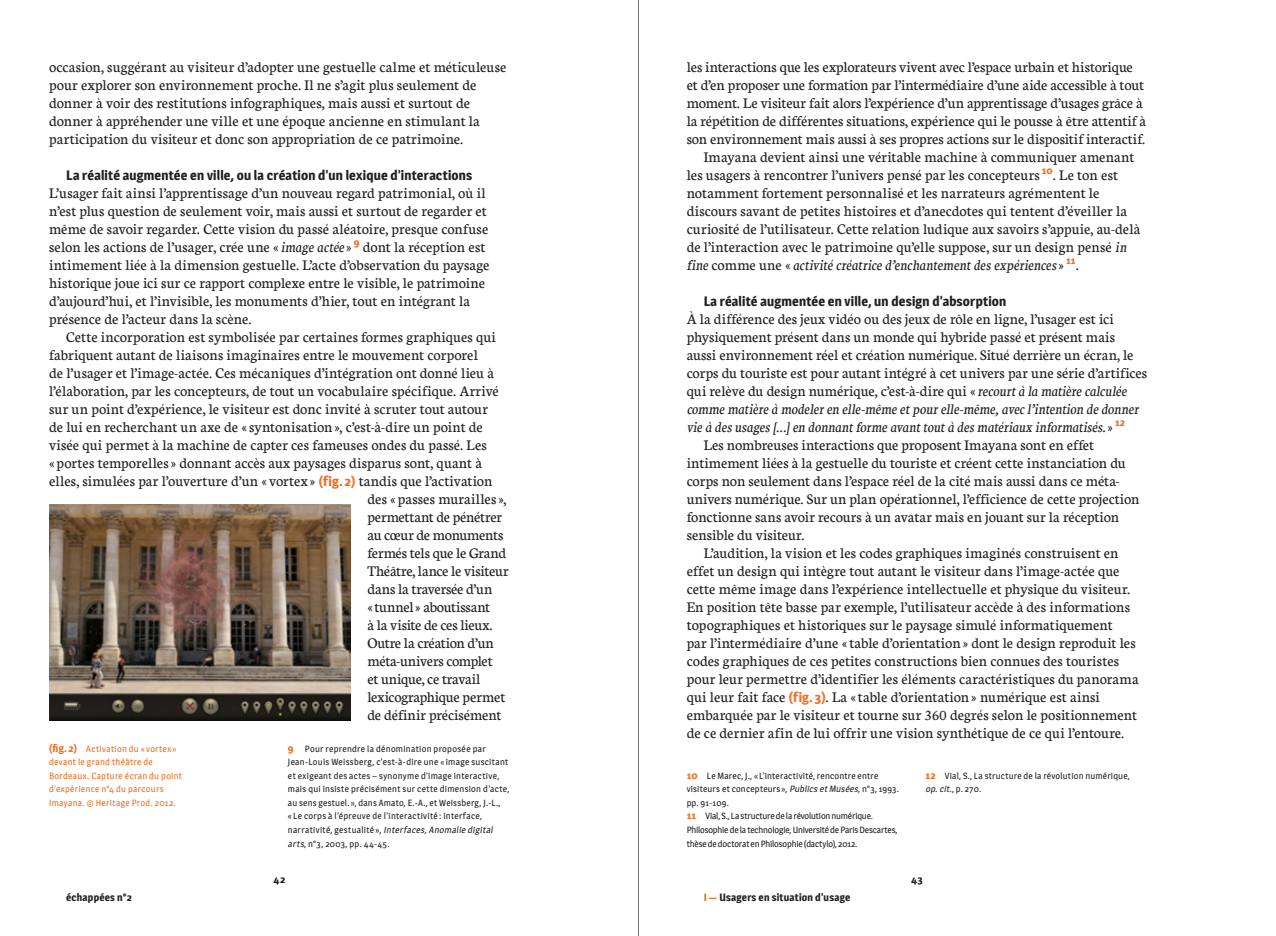
<style>
.page{position:relative;width:1276px;height:936px;background:#fff}
.page>*{position:absolute;margin:0;border:0;box-sizing:border-box;transform-origin:0 0}
.t1{font:15.75px/18px "Neuton";color:#231f20}
.t2{font:italic 15.75px "Neuton";letter-spacing:-.005em;color:#231f20}
.t3{font:15.75px "Neuton";letter-spacing:-.02em;color:#231f20}
.t4{font:15.75px "Neuton";letter-spacing:-.025em;color:#231f20}
.t5{font:700 13.5px "Magra";letter-spacing:.015em;color:#231f20}
.t6{font:700 10.5px "Magra";letter-spacing:.02em;color:#231f20}
.t7{font:9px/13.5px "Magra";letter-spacing:.025em;color:#231f20}
.t8{font:9px/13.5px "Magra";letter-spacing:-.01em;color:#231f20}
.t9{font:9px/13.5px "Magra";letter-spacing:.035em;color:#f36e21}
.s1{font-style:italic}
.s2{font-family:"Magra";font-weight:700;font-size:13.5px;color:#f36e21}
.s3{font-weight:700;font-size:10.5px}
.s4{font-weight:700;font-size:10.5px;color:#f36e21}
.s5{font-style:normal}
.s6{color:#f36e21}
</style>
<div class="page">
<hr style="left:638px;top:0;width:1px;height:935px;background:#231f20">
<img style="left:49px;top:504px;width:301px;height:216px">
<p class="t1" style="left:49px;top:57px;width:459px">occasion, suggérant au visiteur d’adopter une gestuelle calme et méticuleuse pour explorer son environnement proche. Il ne s’agit plus seulement de donner à voir des restitutions infographiques, mais aussi et surtout de donner à appréhender une ville et une époque ancienne en stimulant la participation du visiteur et donc son appropriation de ce patrimoine.</p>
<p class="t5" style="left:66px;top:167px;width:408px">La réalité augmentée en ville, ou la création d’un lexique d’interactions</p>
<p class="t1" style="left:49px;top:183px;width:442px">L’usager fait ainsi l’apprentissage d’un nouveau regard patrimonial, où il n’est plus question de seulement voir, mais aussi et surtout de regarder et même de savoir regarder. Cette vision du passé aléatoire, presque confuse selon les actions de l’usager, crée une «<span class="s1">image actée</span>» <sup>9</sup> dont la réception est intimement liée à la dimension gestuelle. L’acte d’observation du paysage historique joue ici sur ce rapport complexe entre le visible, le patrimoine d’aujourd’hui, et l’invisible, les monuments d’hier, tout en intégrant la présence de l’acteur dans la scène.</p>
<p class="t1" style="left:66px;top:327px;width:431px">Cette incorporation est symbolisée par certaines formes graphiques qui</p>
<p class="t1" style="left:49px;top:345px;width:430px">fabriquent autant de liaisons imaginaires entre le mouvement corporel</p>
<p class="t1" style="left:49px;top:363px;width:446px">de l’usager et l’image-actée. Ces mécaniques d’intégration ont donné lieu à</p>
<p class="t1" style="left:49px;top:381px;width:451px">l’élaboration, par les concepteurs, de tout un vocabulaire spécifique. Arrivé</p>
<p class="t1" style="left:49px;top:399px;width:440px">sur un point d’expérience, le visiteur est donc invité à scruter tout autour</p>
<p class="t1" style="left:49px;top:417px;width:435px">de lui en recherchant un axe de «syntonisation», c’est-à-dire un point de</p>
<p class="t1" style="left:49px;top:435px;width:439px">visée qui permet à la machine de capter ces fameuses ondes du passé. Les</p>
<p class="t1" style="left:49px;top:453px;width:434px">« portes temporelles» donnant accès aux paysages disparus sont, quant à</p>
<p class="t1" style="left:49px;top:471px;width:445px">elles, simulées par l’ouverture d’un « vortex » <span class="s2">(fig. 2)</span> tandis que l’activation</p>
<p class="t1" style="left:367px;top:489px;width:140px">des « passes murailles»,</p>
<p class="t1" style="left:367px;top:507px;width:136px">permettant de pénétrer</p>
<p class="t4" style="left:367px;top:526px;width:137px">au cœur de monuments</p>
<p class="t1" style="left:367px;top:543px;width:140px">fermés tels que le Grand</p>
<p class="t1" style="left:367px;top:561px;width:142px">Théâtre, lance le visiteur</p>
<p class="t1" style="left:367px;top:579px;width:126px">dans la traversée d’un</p>
<p class="t1" style="left:367px;top:597px;width:124px">«tunnel» aboutissant</p>
<p class="t1" style="left:367px;top:615px;width:127px">à la visite de ces lieux.</p>
<p class="t1" style="left:367px;top:633px;width:128px">Outre la création d’un</p>
<p class="t3" style="left:367px;top:652px;width:127px">méta-univers complet</p>
<p class="t3" style="left:367px;top:670px;width:114px">et unique, ce travail</p>
<p class="t1" style="left:367px;top:687px;width:139px">lexicographique permet</p>
<p class="t1" style="left:367px;top:705px;width:135px">de définir précisément</p>
<p class="t9" style="left:49px;top:742px;width:135px"><span class="s3">(fig. 2)</span> Activation du « vortex » devant le grand théâtre de<br>Bordeaux. Capture écran du point d’expérience n°4 du parcours<br>Imayana. © Heritage Prod. 2012.</p>
<p class="t6" style="left:66px;top:890px;width:67px">échappées n°2</p>
<p class="t7" style="left:288px;top:742px;width:223px"><span class="s4">9</span> Pour reprendre la dénomination proposée par Jean-Louis Weissberg, c’est-à-dire une « image suscitant et exigeant des actes – synonyme d’image interactive, mais qui insiste précisément sur cette dimension d’acte, au sens gestuel.», dans Amato, E.-A., et Weissberg, J.-L., «Le corps à l’épreuve de l’interactivité: interface, narrativité, gestualité », <span class="s1">Interfaces, Anomalie digital arts</span>, n°3, 2003, pp. 44-45.</p>
<p class="t6" style="left:274px;top:872px;width:13px">42</p>
<p class="t1" style="left:686px;top:57px;width:448px">les interactions que les explorateurs vivent avec l’espace urbain et historique</p>
<p class="t1" style="left:686px;top:75px;width:459px">et d’en proposer une formation par l’intermédiaire d’une aide accessible à tout</p>
<p class="t1" style="left:686px;top:93px;width:457px">moment. Le visiteur fait alors l’expérience d’un apprentissage d’usages grâce à</p>
<p class="t1" style="left:686px;top:111px;width:461px">la répétition de différentes situations, expérience qui le pousse à être attentif à</p>
<p class="t1" style="left:686px;top:129px;width:460px">son environnement mais aussi à ses propres actions sur le dispositif interactif.</p>
<p class="t1" style="left:703px;top:147px;width:432px">Imayana devient ainsi une véritable machine à communiquer amenant</p>
<p class="t1" style="left:686px;top:165px;width:433px">les usagers à rencontrer l’univers pensé par les concepteurs <sup>10</sup>. Le ton est</p>
<p class="t1" style="left:686px;top:183px;width:414px">notamment fortement personnalisé et les narrateurs agrémentent le</p>
<p class="t1" style="left:686px;top:201px;width:442px">discours savant de petites histoires et d’anecdotes qui tentent d’éveiller la</p>
<p class="t1" style="left:686px;top:219px;width:455px">curiosité de l’utilisateur. Cette relation ludique aux savoirs s’appuie, au-delà</p>
<p class="t1" style="left:686px;top:237px;width:441px">de l’interaction avec le patrimoine qu’elle suppose, sur un design pensé <span class="s1">in</span></p>
<p class="t2" style="left:686px;top:255px;width:394px">fine <span class="s5">comme une «</span> activité créatrice d’enchantement des expériences<span class="s5">»</span> <sup>11</sup><span class="s5">.</span></p>
<p class="t5" style="left:703px;top:293px;width:304px">La réalité augmentée en ville, un design d’absorption</p>
<p class="t1" style="left:686px;top:309px;width:428px">À la différence des jeux vidéo ou des jeux de rôle en ligne, l’usager est ici</p>
<p class="t1" style="left:686px;top:327px;width:430px">physiquement présent dans un monde qui hybride passé et présent mais</p>
<p class="t1" style="left:686px;top:345px;width:448px">aussi environnement réel et création numérique. Situé derrière un écran, le</p>
<p class="t1" style="left:686px;top:363px;width:462px">corps du touriste est pour autant intégré à cet univers par une série d’artifices</p>
<p class="t1" style="left:686px;top:381px;width:441px">qui relève du design numérique, c’est-à-dire qui «<span class="s1">recourt à la matière calculée</span></p>
<p class="t2" style="left:686px;top:399px;width:453px">comme matière à modeler en elle-même et pour elle-même, avec l’intention de donner</p>
<p class="t2" style="left:686px;top:417px;width:440px">vie à des usages […] en donnant forme avant tout à des matériaux informatisés.<span class="s5">»</span> <sup>12</sup></p>
<p class="t1" style="left:703px;top:435px;width:392px">Les nombreuses interactions que proposent Imayana sont en effet</p>
<p class="t1" style="left:686px;top:453px;width:440px">intimement liées à la gestuelle du touriste et créent cette instanciation du</p>
<p class="t1" style="left:686px;top:471px;width:435px">corps non seulement dans l’espace réel de la cité mais aussi dans ce méta-</p>
<p class="t1" style="left:686px;top:489px;width:454px">univers numérique. Sur un plan opérationnel, l’efficience de cette projection</p>
<p class="t1" style="left:686px;top:507px;width:434px">fonctionne sans avoir recours à un avatar mais en jouant sur la réception</p>
<p class="t1" style="left:686px;top:525px;width:119px">sensible du visiteur.</p>
<p class="t1" style="left:703px;top:543px;width:416px">L’audition, la vision et les codes graphiques imaginés construisent en</p>
<p class="t1" style="left:686px;top:561px;width:434px">effet un design qui intègre tout autant le visiteur dans l’image-actée que</p>
<p class="t1" style="left:686px;top:579px;width:445px">cette même image dans l’expérience intellectuelle et physique du visiteur.</p>
<p class="t1" style="left:686px;top:597px;width:445px">En position tête basse par exemple, l’utilisateur accède à des informations</p>
<p class="t1" style="left:686px;top:615px;width:427px">topographiques et historiques sur le paysage simulé informatiquement</p>
<p class="t1" style="left:686px;top:633px;width:450px">par l’intermédiaire d’une «table d’orientation» dont le design reproduit les</p>
<p class="t1" style="left:686px;top:651px;width:434px">codes graphiques de ces petites constructions bien connues des touristes</p>
<p class="t1" style="left:686px;top:669px;width:453px">pour leur permettre d’identifier les éléments caractéristiques du panorama</p>
<p class="t1" style="left:686px;top:687px;width:415px">qui leur fait face <span class="s2">(fig. 3)</span>. La «table d’orientation» numérique est ainsi</p>
<p class="t1" style="left:686px;top:705px;width:452px">embarquée par le visiteur et tourne sur 360 degrés selon le positionnement</p>
<p class="t1" style="left:686px;top:723px;width:439px">de ce dernier afin de lui offrir une vision synthétique de ce qui l’entoure.</p>
<p class="t8" style="left:686px;top:769px;width:214px"><span class="s4">10</span> Le Marec, J., «L’interactivité, rencontre entre visiteurs et concepteurs», <span class="s1">Publics etMusées</span>, n°3, 1993. pp. 91-109.<br><span class="s4">11</span> Vial, S., La structure de la révolution numérique.<br>Philosophie de la technologie, Université de Paris Descartes, thèse de doctorat en Philosophie (dactylo), 2012.</p>
<p class="t7" style="left:925px;top:769px;width:206px"><span class="s4">12</span> Vial, S., La structure de la révolution numérique, <span class="s1">op.cit.</span>, p . 2 7 0 .</p>
<p class="t6" style="left:703px;top:890px;width:148px"><span class="s6">I —</span> Usagers en situation d'usage</p>
<p class="t6" style="left:911px;top:872px;width:13px">43</p>
</div>
